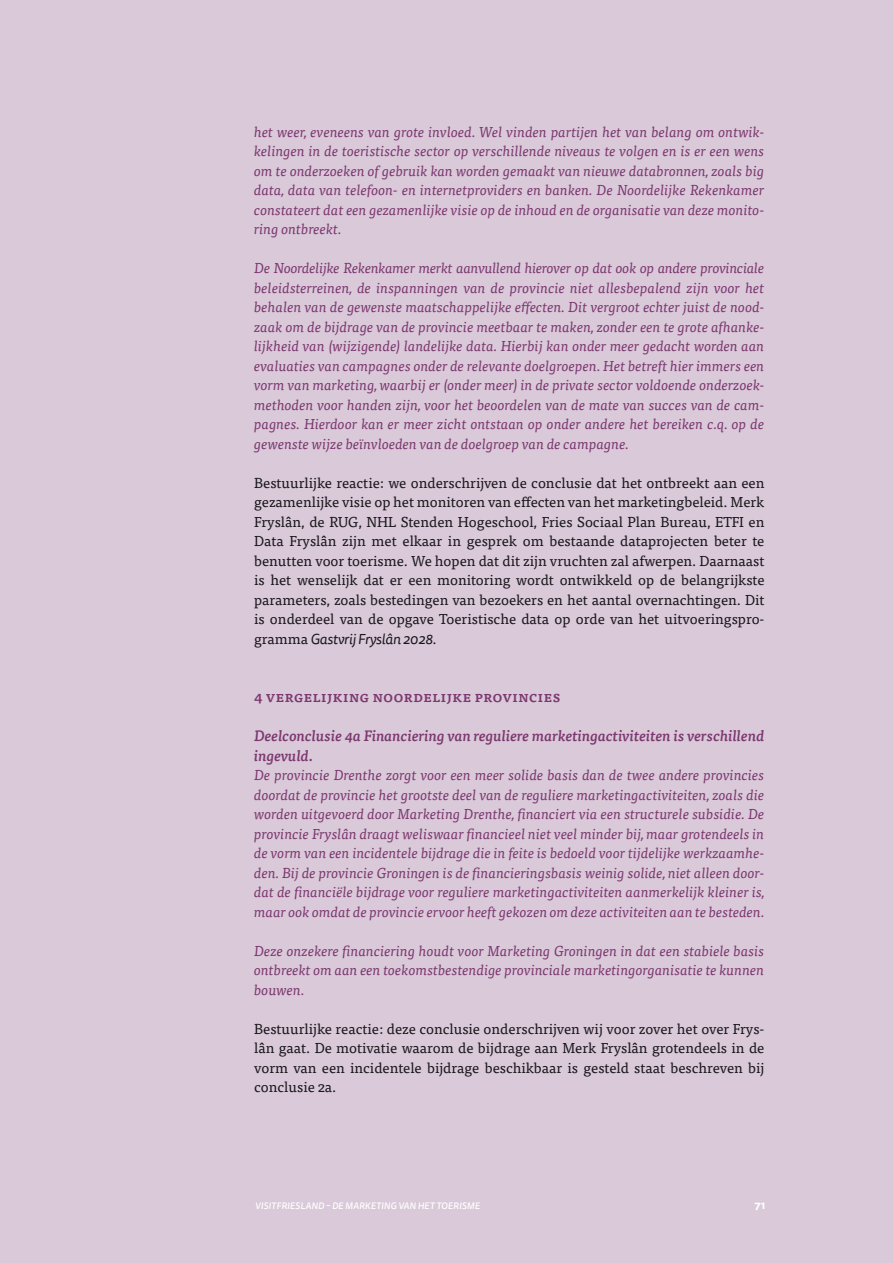
<style>
.page{position:relative;width:893px;height:1263px;background:#d9c9d9}
.page>*{position:absolute;margin:0;border:0;box-sizing:border-box;transform-origin:0 0}
.speciaalkopje_sub{font:italic 500 15px/19.5px "Tisa OT";color:#7c376f}
.speciaalkopje{font:500 15px "Tisa OT";color:#7c376f}
.t1{font:italic 14.4px/19.5px "Tisa OT";color:#7c376f;text-align:justify}
.t2{font:14.4px/19.5px "Tisa OT";color:#1a171c;text-align:justify}
.t3{font:700 11.4px "Tisa Sans OT";color:#fff}
.t4{font:italic 500 9.3px "Tisa Sans OT";letter-spacing:.01em;color:#fff}
.s1{font-family:"Tisa Sans OT";font-style:italic}
</style>
<div class="page">
<p class="t1" style="left:254px;top:122px;width:512px">het weer, eveneens van grote invloed. Wel vinden partijen het van belang om ontwik&shy;kelingen in de toeristische sector op verschillende niveaus te volgen en is er een wens om te onderzoeken of gebruik kan worden gemaakt van nieuwe databronnen, zoals big data, data van telefoon- en internetproviders en banken. De Noordelijke Rekenkamer constateert dat een gezamenlijke visie op de inhoud en de organisatie van deze monito&shy;ring ontbreekt.</p>
<p class="t1" style="left:254px;top:258px;width:512px">De Noordelijke Rekenkamer merkt aanvullend hierover op dat ook op andere provinciale beleidsterreinen, de inspanningen van de provincie niet allesbepalend zijn voor het behalen van de gewenste maatschappelijke effecten. Dit vergroot echter juist de nood&shy;zaak om de bijdrage van de provincie meetbaar te maken, zonder een te grote afhanke&shy;lijkheid van (wijzigende) landelijke data. Hierbij kan onder meer gedacht worden aan evaluaties van campagnes onder de relevante doelgroepen. Het betreft hier immers een vorm van marketing, waarbij er (onder meer) in de private sector voldoende onderzoek&shy;methoden voor handen zijn, voor het beoordelen van de mate van succes van de cam&shy;pagnes. Hierdoor kan er meer zicht ontstaan op onder andere het bereiken c.q. op de gewenste wijze beïnvloeden van de doelgroep van de campagne.</p>
<p class="t2" style="left:254px;top:473px;width:512px">Bestuurlijke reactie: we onderschrijven de conclusie dat het ontbreekt aan een gezamenlijke visie op het monitoren van effecten van het marketingbeleid. Merk Fryslân, de RUG, NHL Stenden Hogeschool, Fries Sociaal Plan Bureau, ETFI en Data Fryslân zijn met elkaar in gesprek om bestaande dataprojecten beter te benutten voor toerisme. We hopen dat dit zijn vruchten zal afwerpen. Daarnaast is het wenselijk dat er een monitoring wordt ontwikkeld op de belangrijkste parameters, zoals bestedingen van bezoekers en het aantal overnachtingen. Dit is onderdeel van de opgave Toeristische data op orde van het uitvoeringspro&shy;gramma <span class="s1">Gastvrij Fryslân 2028</span>.</p>
<p class="speciaalkopje" style="left:254px;top:688px;width:308px">4 vergelijking noordelijke provincies</p>
<p class="speciaalkopje_sub" style="left:254px;top:726px;width:512px">Deelconclusie 4a Financiering van reguliere marketingactiviteiten is verschillend ingevuld.</p>
<p class="t1" style="left:254px;top:765px;width:512px">De provincie Drenthe zorgt voor een meer solide basis dan de twee andere provincies doordat de provincie het grootste deel van de reguliere marketingactiviteiten, zoals die worden uitgevoerd door Marketing Drenthe, financiert via een structurele subsidie. De provincie Fryslân draagt weliswaar financieel niet veel minder bij, maar grotendeels in de vorm van een incidentele bijdrage die in feite is bedoeld voor tijdelijke werkzaamhe&shy;den. Bij de provincie Groningen is de financieringsbasis weinig solide, niet alleen door&shy;dat de financiële bijdrage voor reguliere marketingactiviteiten aanmerkelijk kleiner is, maar ook omdat de provincie ervoor heeft gekozen om deze activiteiten aan te besteden.</p>
<p class="t1" style="left:254px;top:941px;width:512px">Deze onzekere financiering houdt voor Marketing Groningen in dat een stabiele basis ontbreekt om aan een toekomstbestendige provinciale marketingorganisatie te kunnen bouwen.</p>
<p class="t2" style="left:254px;top:1019px;width:512px">Bestuurlijke reactie: deze conclusie onderschrijven wij voor zover het over Frys&shy;lân gaat. De motivatie waarom de bijdrage aan Merk Fryslân grotendeels in de vorm van een incidentele bijdrage beschikbaar is gesteld staat beschreven bij conclusie 2a.</p>
<p class="t4" style="left:255px;top:1200px;width:226px">VISITFRIESLAND – DE MARKETING VAN HET TOERISME</p>
<p class="t3" style="left:754px;top:1198px;width:12px">71</p>
</div>
